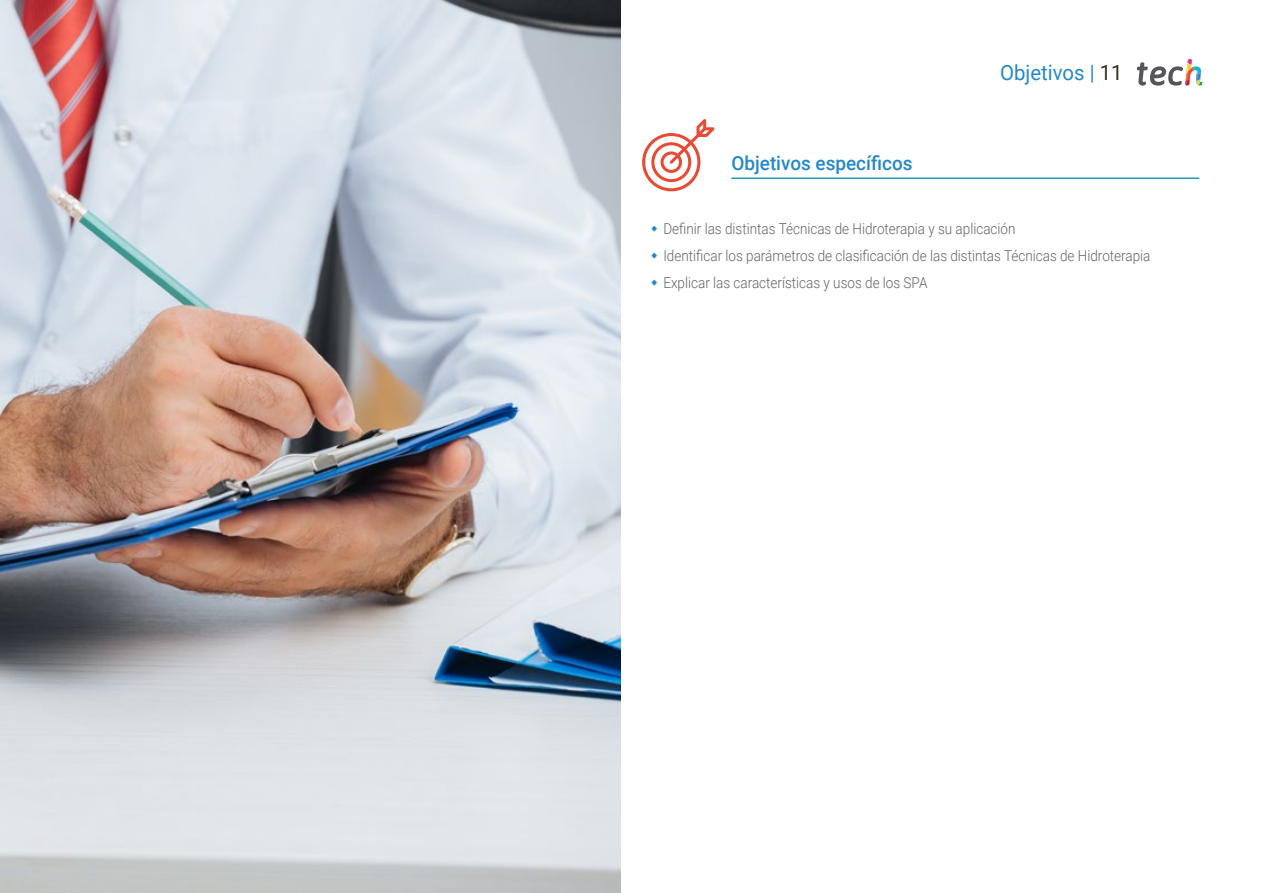
<style>
.page{position:relative;width:1263px;height:893px;background:#fff}
.page>*{position:absolute;margin:0;border:0;box-sizing:border-box;transform-origin:0 0}
.t1{font:21px "Roboto";color:#2488c9}
.t2{font:500 19.5px "Roboto";color:#2488c9}
.t3{font:300 15px/26.7px "Roboto";color:#61646a;scale:.9 1}
.s1{color:#312e20}
</style>
<div class="page">
<svg style="left:642px;top:119px;width:72px;height:72px"></svg>
<hr style="left:731px;top:178px;width:468px;height:1px;background:#2488c9">
<img style="left:0;top:0;width:621px;height:893px">
<svg style="left:1137px;top:59px;width:65px;height:27px"></svg>
<h2 class="t2" style="left:731px;top:149px;width:183px">Objetivos específicos</h2>
<h1 class="t1" style="left:1000px;top:57px;width:124px">Objetivos | <span class="s1">11</span></h1>
<p class="t3" style="left:663px;top:215px;width:543px">Definir las distintas Técnicas de Hidroterapia y su aplicación<br>Identificar los parámetros de clasificación de las distintas Técnicas de Hidroterapia<br>Explicar las características y usos de los SPA</p>
</div>
